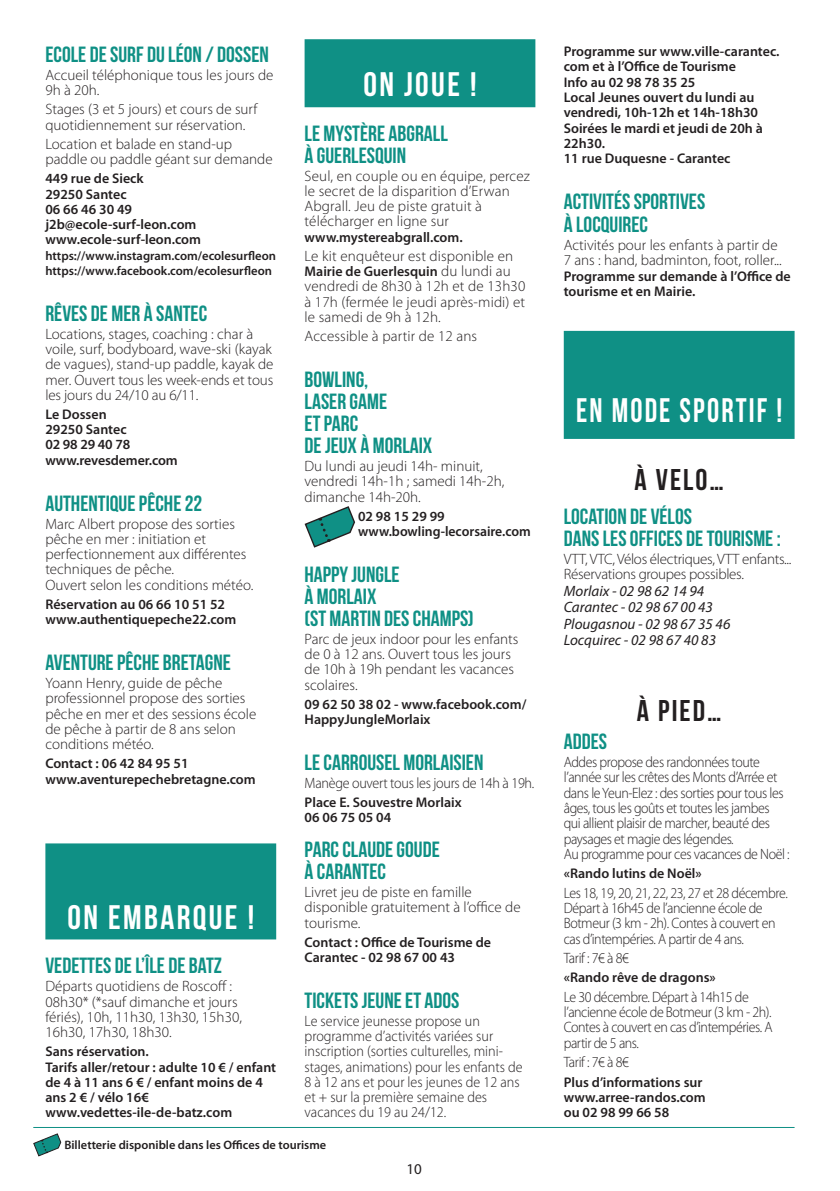
<style>
.page{position:relative;width:840px;height:1191px;background:#fff}
.page>*{position:absolute;margin:0;border:0;box-sizing:border-box;transform-origin:0 0}
.t1{font:700 34px "Bebas Neue";letter-spacing:.07em;color:#fff}
.t2{font:700 34px "Bebas Neue";letter-spacing:.07em;color:#fff;scale:.9 1}
.t3{font:700 30px "Bebas Neue";letter-spacing:.07em;color:#231f20}
.t4{font:700 22px/22px "Bebas Neue";color:#0f9085}
.t5{font:300 15px/15.2px "Myriad Pro";color:#231f20}
.t6{font:300 15px/15.4px "Myriad Pro";letter-spacing:-.03em;color:#231f20;scale:.93 1}
.t7{font:300 15px/15.2px "Myriad Pro";color:#231f20;scale:.94 1}
.t8{font:italic 15px/16.4px "Myriad Pro";color:#231f20}
.t9{font:300 15px/15.4px "Myriad Pro";letter-spacing:-.02em;color:#231f20}
.t10{font:300 15px "Myriad Pro";letter-spacing:-.02em;color:#231f20;scale:.94 1}
.t11{font:300 15px "Myriad Pro";color:#231f20;scale:.93 1}
.t12{font:15px "Myriad Pro";color:#231f20}
.t13{font:600 14px/15.2px "Myriad Pro";color:#231f20}
.t14{font:600 12.6px/15.2px "Myriad Pro";color:#231f20}
.t15{font:600 12.2px "Myriad Pro";color:#231f20}
.s1{font-weight:300;font-size:15px}
</style>
<div class="page">
<svg style="left:33px;top:1133px;width:28px;height:23px"></svg>
<hr style="left:33px;top:1127px;width:761px;height:1px;background:#0f9085">
<div style="left:45px;top:843px;width:231px;height:96px;background:#0f9085"></div>
<div style="left:304px;top:39px;width:231px;height:68px;background:#0f9085"></div>
<svg style="left:304px;top:506px;width:51px;height:42px"></svg>
<div style="left:563px;top:331px;width:231px;height:108px;background:#0f9085"></div>
<h3 class="t4" style="left:45px;top:43px;width:225px">ECOLE DE SURF DU LÉON / DOSSEN</h3>
<p class="t5" style="left:45px;top:68px;width:229px">Accueil téléphonique tous les jours de<br>9h à 20h.</p>
<p class="t5" style="left:45px;top:102px;width:213px">Stages (3 et 5 jours) et cours de surf quotidiennement sur réservation.</p>
<p class="t5" style="left:45px;top:136px;width:229px">Location et balade en stand-up paddle ou paddle géant sur demande</p>
<p class="t13" style="left:45px;top:171px;width:157px">449 rue de Sieck<br>29250 Santec<br>06 66 46 30 49 j2b@ecole-surf-leon.com www.ecole-surf-leon.com</p>
<p class="t14" style="left:45px;top:248px;width:232px">https://www.instagram.com/ecolesurfleon https://www.facebook.com/ecolesurfleon</p>
<h3 class="t4" style="left:45px;top:302px;width:163px">RÊVES DE MER À SANTEC</h3>
<p class="t5" style="left:45px;top:326px;width:229px">Locations, stages, coaching : char à voile, surf, bodyboard, wave-ski (kayak de vagues), stand-up paddle, kayak de mer. Ouvert tous les week-ends et tous les jours du 24/10 au 6/11.</p>
<p class="t13" style="left:45px;top:407px;width:134px">Le Dossen<br>29250 Santec<br>02 98 29 40 78 www.revesdemer.com</p>
<h3 class="t4" style="left:45px;top:492px;width:158px">AUTHENTIQUE PÊCHE 22</h3>
<p class="t5" style="left:45px;top:516px;width:209px">Marc Albert propose des sorties pêche en mer : initiation et perfectionnement aux différentes techniques de pêche.<br>Ouvert selon les conditions météo.</p>
<p class="t13" style="left:45px;top:597px;width:192px">Réservation au 06 66 10 51 52 www.authentiquepeche22.com</p>
<h3 class="t4" style="left:45px;top:651px;width:187px">AVENTURE PÊCHE BRETAGNE</h3>
<p class="t5" style="left:45px;top:675px;width:212px">Yoann Henry, guide de pêche professionnel propose des sorties pêche en mer et des sessions école de pêche à partir de 8 ans selon conditions météo.</p>
<p class="t13" style="left:45px;top:756px;width:212px">Contact : 06 42 84 95 51 www.aventurepechebretagne.com</p>
<h1 class="t1" style="left:67px;top:898px;width:188px">ON EMBARQUE !</h1>
<h3 class="t4" style="left:45px;top:954px;width:178px">VEDETTES DE L’ÎLE DE BATZ</h3>
<p class="t5" style="left:45px;top:979px;width:198px">Départs quotidiens de Roscoff :<br>08h30* (*sauf dimanche et jours fériés), 10h, 11h30, 13h30, 15h30,<br>16h30, 17h30, 18h30.</p>
<p class="t13" style="left:45px;top:1044px;width:232px">Sans réservation.<br>Tarifs aller/retour : adulte 10 € / enfant de 4 à 11 ans 6 € / enfant moins de 4 ans 2 € / vélo 16€ www.vedettes-ile-de-batz.com</p>
<h1 class="t1" style="left:363px;top:66px;width:115px">ON JOUE !</h1>
<h3 class="t4" style="left:304px;top:122px;width:145px">LE MYSTÈRE ABGRALL<br>À GUERLESQUIN</h3>
<p class="t5" style="left:304px;top:168px;width:227px">Seul, en couple ou en équipe, percez le secret de la disparition d’Erwan<br>Abgrall. Jeu de piste gratuit à télécharger en ligne sur</p>
<p class="t13" style="left:304px;top:230px;width:159px">www.mystereabgrall.com.</p>
<p class="t5" style="left:304px;top:248px;width:210px">Le kit enquêteur est disponible en</p>
<p class="t13" style="left:304px;top:264px;width:208px">Mairie de Guerlesquin <span class="s1">du lundi au</span></p>
<p class="t5" style="left:304px;top:279px;width:222px;text-align:justify">vendredi de 8h30 à 12h et de 13h30 à 17h (fermée le jeudi après-midi) et le samedi de 9h à 12h.</p>
<p class="t5" style="left:304px;top:329px;width:174px">Accessible à partir de 12 ans</p>
<h3 class="t4" style="left:304px;top:368px;width:129px">BOWLING,<br>LASER GAME<br>ET PARC<br>DE JEUX À MORLAIX</h3>
<p class="t5" style="left:304px;top:459px;width:201px">Du lundi au jeudi 14h- minuit, vendredi 14h-1h ; samedi 14h-2h, dimanche 14h-20h.</p>
<p class="t13" style="left:358px;top:508px;width:174px">02 98 15 29 99 www.bowling-lecorsaire.com</p>
<h3 class="t4" style="left:304px;top:563px;width:171px">HAPPY JUNGLE<br>À MORLAIX<br>(ST MARTIN DES CHAMPS)</h3>
<p class="t5" style="left:304px;top:631px;width:215px">Parc de jeux indoor pour les enfants de 0 à 12 ans. Ouvert tous les jours de 10h à 19h pendant les vacances scolaires.</p>
<p class="t13" style="left:304px;top:697px;width:223px">09 62 50 38 02 - www.facebook.com/<br>HappyJungleMorlaix</p>
<h3 class="t4" style="left:304px;top:751px;width:180px">LE CARROUSEL MORLAISIEN</h3>
<p class="t10" style="left:304px;top:774px;width:246px">Manège ouvert tous les jours de 14h à 19h.</p>
<p class="t13" style="left:304px;top:795px;width:158px">Place E. Souvestre Morlaix<br>06 06 75 05 04</p>
<h3 class="t4" style="left:304px;top:838px;width:137px">PARC CLAUDE GOUDE<br>À CARANTEC</h3>
<p class="t5" style="left:304px;top:884px;width:217px">Livret jeu de piste en famille disponible gratuitement à l’office de tourisme.</p>
<p class="t13" style="left:304px;top:934px;width:188px">Contact : Office de Tourisme de<br>Carantec - 02 98 67 00 43</p>
<h3 class="t4" style="left:304px;top:989px;width:156px">TICKETS JEUNE ET ADOS</h3>
<p class="t7" style="left:304px;top:1013px;width:233px">Le service jeunesse propose un programme d’activités variées sur inscription (sorties culturelles, mini&shy;stages, animations) pour les enfants de 8 à 12 ans et pour les jeunes de 12 ans et + sur la première semaine des vacances du 19 au 24/12.</p>
<p class="t15" style="left:64px;top:1137px;width:263px">Billetterie disponible dans les Offices de tourisme</p>
<p class="t12" style="left:406px;top:1159px;width:17px">10</p>
<p class="t13" style="left:563px;top:44px;width:217px">Programme sur www.ville-carantec. com et à l’Office de Tourisme<br>Info au 02 98 78 35 25<br>Local Jeunes ouvert du lundi au vendredi, 10h-12h et 14h-18h30<br>Soirées le mardi et jeudi de 20h à<br>22h30.<br>11 rue Duquesne - Carantec</p>
<h3 class="t4" style="left:563px;top:190px;width:143px">ACTIVITÉS SPORTIVES<br>À LOCQUIREC</h3>
<p class="t5" style="left:563px;top:237px;width:219px">Activités pour les enfants à partir de<br>7 ans : hand, badminton, foot, roller...</p>
<p class="t13" style="left:563px;top:268px;width:228px">Programme sur demande à l’Office de tourisme et en Mairie.</p>
<h1 class="t2" style="left:576px;top:391px;width:230px">EN MODE SPORTIF !</h1>
<h2 class="t3" style="left:634px;top:463px;width:91px">À VELO…</h2>
<h3 class="t4" style="left:563px;top:505px;width:218px">LOCATION DE VÉLOS<br>DANS LES OFFICES DE TOURISME :</h3>
<p class="t9" style="left:563px;top:551px;width:229px">VTT, VTC, Vélos électriques, VTT enfants...<br>Réservations groupes possibles.</p>
<p class="t8" style="left:563px;top:582px;width:168px">Morlaix - 02 98 62 14 94<br>Carantec - 02 98 67 00 43<br>Plougasnou - 02 98 67 35 46<br>Locquirec - 02 98 67 40 83</p>
<h2 class="t3" style="left:636px;top:694px;width:86px">À PIED…</h2>
<h3 class="t4" style="left:563px;top:729px;width:45px">ADDES</h3>
<p class="t6" style="left:563px;top:754px;width:244px">Addes propose des randonnées toute l’année sur les crêtes des Monts d’Arrée et dans le Yeun-Elez : des sorties pour tous les âges, tous les goûts et toutes les jambes qui allient plaisir de marcher, beauté des paysages et magie des légendes.<br>Au programme pour ces vacances de Noël :</p>
<p class="t13" style="left:563px;top:866px;width:139px">«Rando lutins de Noël»</p>
<p class="t6" style="left:563px;top:885px;width:242px">Les 18, 19, 20, 21, 22, 23, 27 et 28 décembre.<br>Départ à 16h45 de l’ancienne école de Botmeur (3 km - 2h). Contes à couvert en cas d’intempéries. A partir de 4 ans.</p>
<p class="t11" style="left:563px;top:949px;width:71px">Tarif : 7€ à 8€</p>
<p class="t13" style="left:563px;top:970px;width:153px">«Rando rêve de dragons»</p>
<p class="t6" style="left:563px;top:989px;width:226px">Le 30 décembre. Départ à 14h15 de l’ancienne école de Botmeur (3 km - 2h).<br>Contes à couvert en cas d’intempéries. A partir de 5 ans.</p>
<p class="t11" style="left:563px;top:1054px;width:71px">Tarif : 7€ à 8€</p>
<p class="t13" style="left:563px;top:1074px;width:143px">Plus d’informations sur www.arree-randos.com ou 02 98 99 66 58</p>
</div>
